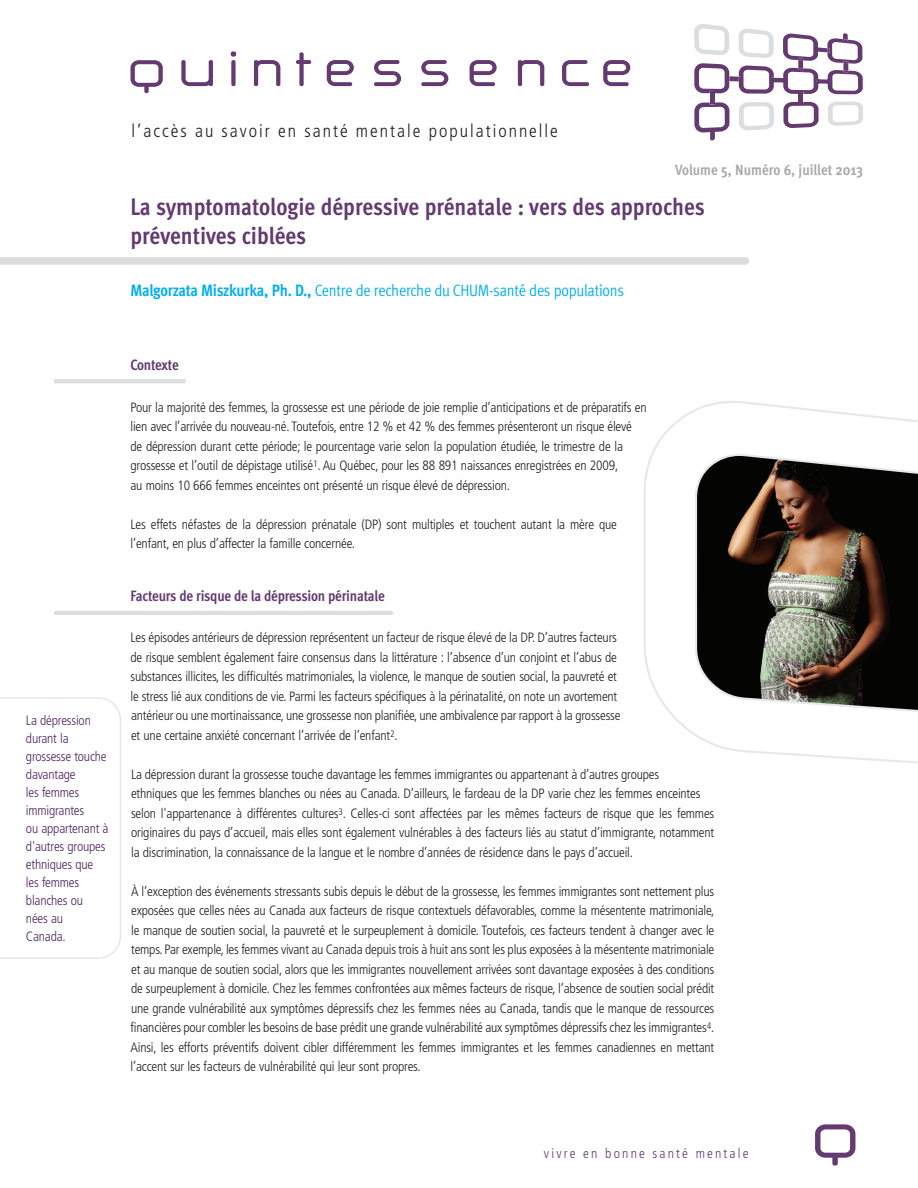
<style>
.page{position:relative;width:918px;height:1188px;background:#fff}
.page>*{position:absolute;margin:0;border:0;box-sizing:border-box;transform-origin:0 0}
.t1{font:700 24px/28.8px "Meta Cond";color:#643a71}
.t2{font:300 condensed 18px "Frutiger";letter-spacing:.11em;color:#231f20}
.t3{font:16.5px "Meta Cond Normal";letter-spacing:-.015em;color:#00aeef}
.t4{font:700 15px "Meta Cond";letter-spacing:-.015em;color:#643a71}
.t5{font:700 15px "Meta Cond";color:#a8a9ad}
.t6{font:300 condensed 13.65px "Frutiger";letter-spacing:.16em;color:#643a71}
.t7{font:300 condensed 13.5px/19.5px "Frutiger";letter-spacing:-.015em;color:#231f20}
.t8{font:300 condensed 13.5px/18px "Frutiger";letter-spacing:-.015em;color:#512662}
.s1{font-family:"Meta Cond";font-weight:700}
</style>
<div class="page">
<svg style="left:694px;top:24px;width:35px;height:31px"></svg>
<svg style="left:739px;top:29px;width:35px;height:29px"></svg>
<svg style="left:739px;top:102px;width:35px;height:28px"></svg>
<svg style="left:828px;top:102px;width:35px;height:24px"></svg>
<div style="left:798px;top:94px;width:5px;height:8px;background:#643a71"></div>
<svg style="left:783px;top:102px;width:36px;height:26px"></svg>
<div style="left:710px;top:93px;width:5px;height:10px;background:#643a71"></div>
<div style="left:729px;top:76px;width:10px;height:5px;background:#643a71"></div>
<svg style="left:694px;top:63px;width:35px;height:30px"></svg>
<div style="left:774px;top:78px;width:9px;height:5px;background:#643a71"></div>
<svg style="left:739px;top:66px;width:35px;height:28px"></svg>
<svg style="left:694px;top:102px;width:35px;height:39px"></svg>
<svg style="left:783px;top:33px;width:80px;height:61px"></svg>
<svg style="left:181px;top:60px;width:32px;height:26px"></svg>
<svg style="left:231px;top:51px;width:5px;height:35px"></svg>
<svg style="left:254px;top:60px;width:26px;height:26px"></svg>
<svg style="left:296px;top:52px;width:15px;height:34px"></svg>
<svg style="left:327px;top:60px;width:27px;height:26px"></svg>
<svg style="left:374px;top:60px;width:27px;height:26px"></svg>
<svg style="left:421px;top:60px;width:27px;height:26px"></svg>
<svg style="left:470px;top:60px;width:27px;height:26px"></svg>
<svg style="left:518px;top:60px;width:26px;height:26px"></svg>
<svg style="left:562px;top:60px;width:27px;height:26px"></svg>
<svg style="left:603px;top:60px;width:27px;height:26px"></svg>
<svg style="left:130px;top:60px;width:33px;height:33px"></svg>
<svg style="left:815px;top:1124px;width:40px;height:42px"></svg>
<svg style="left:0;top:257px;width:749px;height:8px;background:#dddee0"></svg>
<svg style="left:54px;top:379px;width:132px;height:4px"></svg>
<svg style="left:54px;top:611px;width:339px;height:4px"></svg>
<svg style="left:0;top:697px;width:121px;height:262px"></svg>
<svg style="left:644px;top:401px;width:274px;height:363px"></svg>
<h2 class="t2" style="left:132px;top:121px;width:428px">l’accès au savoir en santé mentale populationnelle</h2>
<p class="t5" style="left:675px;top:161px;width:189px">Volume 5, Numéro 6, juillet 2013</p>
<h1 class="t1" style="left:130px;top:192px;width:576px">La symptomatologie dépressive prénatale : vers des approches préventives ciblées</h1>
<p class="t3" style="left:130px;top:281px;width:495px"><span class="s1">Malgorzata Miszkurka, Ph. D.,</span> Centre de recherche du CHUM-santé des populations</p>
<p class="t8" style="left:26px;top:712px;width:84px">La dépression durant la grossesse touche davantage<br>les femmes immigrantes<br>ou appartenant à d'autres groupes ethniques que les femmes blanches ou<br>nées au<br>Canada.</p>
<p class="t4" style="left:130px;top:356px;width:50px">Contexte</p>
<p class="t7" style="left:130px;top:397px;width:518px">Pour la majorité des femmes, la grossesse est une période de joie remplie d’anticipations et de préparatifs en lien avec l’arrivée du nouveau-né. Toutefois, entre 12 % et 42 % des femmes présenteront un risque élevé de dépression durant cette période; le pourcentage varie selon la population étudiée, le trimestre de la grossesse et l’outil de dépistage utilisé<sup>1</sup>. Au Québec, pour les 88 891 naissances enregistrées en 2009,<br>au moins 10 666 femmes enceintes ont présenté un risque élevé de dépression.</p>
<p class="t7" style="left:131px;top:514px;width:488px">Les effets néfastes de la dépression prénatale (DP) sont multiples et touchent autant la mère que l’enfant, en plus d’affecter la famille concernée.</p>
<p class="t4" style="left:130px;top:587px;width:256px">Facteurs de risque de la dépression périnatale</p>
<p class="t7" style="left:130px;top:628px;width:492px">Les épisodes antérieurs de dépression représentent un facteur de risque élevé de la DP. D’autres facteurs de risque semblent également faire consensus dans la littérature : l’absence d’un conjoint et l’abus de substances illicites, les difficultés matrimoniales, la violence, le manque de soutien social, la pauvreté et le stress lié aux conditions de vie. Parmi les facteurs spécifiques à la périnatalité, on note un avortement antérieur ou une mortinaissance, une grossesse non planifiée, une ambivalence par rapport à la grossesse et une certaine anxiété concernant l’arrivée de l’enfant<sup>2</sup>.</p>
<p class="t7" style="left:131px;top:764px;width:585px">La dépression durant la grossesse touche davantage les femmes immigrantes ou appartenant à d’autres groupes<br>ethniques que les femmes blanches ou nées au Canada. D’ailleurs, le fardeau de la DP varie chez les femmes enceintes selon l'appartenance à différentes cultures<sup>3</sup>. Celles-ci sont affectées par les mêmes facteurs de risque que les femmes originaires du pays d’accueil, mais elles sont également vulnérables à des facteurs liés au statut d’immigrante, notamment la discrimination, la connaissance de la langue et le nombre d’années de résidence dans le pays d’accueil.</p>
<p class="t7" style="left:130px;top:881px;width:585px;text-align:justify">À l’exception des événements stressants subis depuis le début de la grossesse, les femmes immigrantes sont nettement plus exposées que celles nées au Canada aux facteurs de risque contextuels défavorables, comme la mésentente matrimoniale, le manque de soutien social, la pauvreté et le surpeuplement à domicile. Toutefois, ces facteurs tendent à changer avec le temps. Par exemple, les femmes vivant au Canada depuis trois à huit ans sont les plus exposées à la mésentente matrimoniale et au manque de soutien social, alors que les immigrantes nouvellement arrivées sont davantage exposées à des conditions de surpeuplement à domicile. Chez les femmes confrontées aux mêmes facteurs de risque, l’absence de soutien social prédit une grande vulnérabilité aux symptômes dépressifs chez les femmes nées au Canada, tandis que le manque de ressources financières pour combler les besoins de base prédit une grande vulnérabilité aux symptômes dépressifs chez les immigrantes<sup>4</sup>.<br>Ainsi, les efforts préventifs doivent cibler différemment les femmes immigrantes et les femmes canadiennes en mettant l’accent sur les facteurs de vulnérabilité qui leur sont propres.</p>
<p class="t6" style="left:544px;top:1145px;width:206px">vivre en bonne santé mentale</p>
</div>
